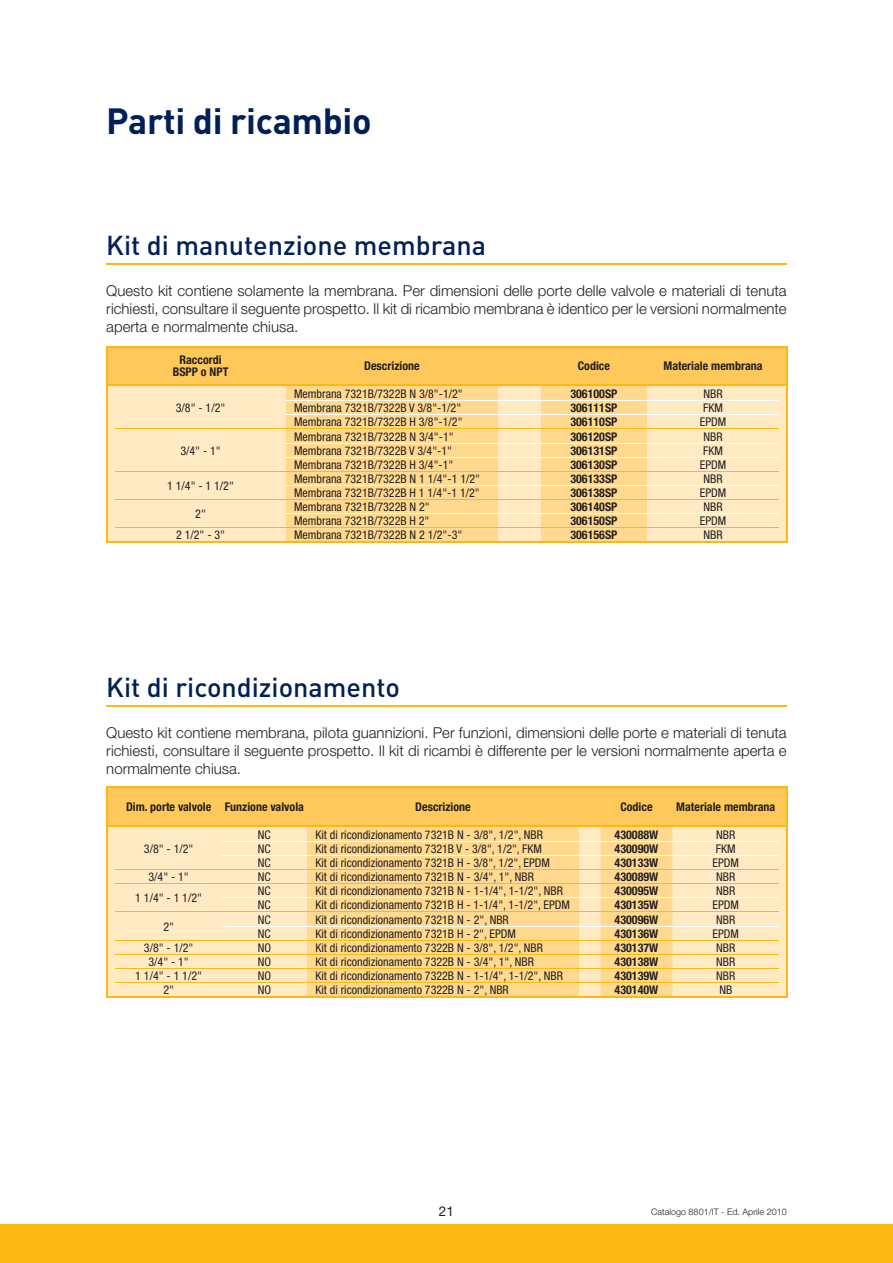
<style>
.page{position:relative;width:893px;height:1263px;background:#fff}
.page>*{position:absolute;margin:0;border:0;box-sizing:border-box;transform-origin:0 0}
.t1{font:700 36px "DINOT";letter-spacing:-.01em;color:#002057}
.t2{font:500 27px "DINOT";color:#002057}
.t3{font:300 15px/18px "Helvetica Neue LT Std";color:#231f20;text-align:justify}
.t4{font:13.5px "Helvetica Neue LT Std";color:#231f20}
.t5{font:condensed 12px "Helvetica Neue LT Std";color:#231f20}
.t6{font:700 condensed 12px/12px "Helvetica Neue LT Std";color:#231f20;text-align:center}
.t7{font:300 9px "Helvetica Neue LT Std";color:#231f20}
</style>
<div class="page">
<div style="left:0;top:1225px;width:893px;height:38px;background:#fdb813"></div>
<hr style="left:106px;top:263px;width:681px;height:2px;background:#fdb813">
<hr style="left:106px;top:705px;width:681px;height:2px;background:#fdb813">
<svg style="left:106px;top:346px;width:682px;height:195px;background:#fedb97"></svg>
<hr style="left:106px;top:384px;width:682px;height:2px;background:#fdb813">
<hr style="left:106px;top:541px;width:682px;height:2px;background:#fdb813">
<hr style="left:116px;top:429px;width:663px;height:1px;background:#fdb813">
<hr style="left:286px;top:400px;width:493px;height:1px;background:#fff">
<hr style="left:286px;top:415px;width:493px;height:1px;background:#fff">
<hr style="left:116px;top:471px;width:663px;height:1px;background:#fdb813">
<hr style="left:286px;top:443px;width:493px;height:1px;background:#fff">
<hr style="left:286px;top:457px;width:493px;height:1px;background:#fff">
<hr style="left:116px;top:499px;width:663px;height:1px;background:#fdb813">
<hr style="left:286px;top:485px;width:493px;height:1px;background:#fff">
<hr style="left:286px;top:513px;width:493px;height:1px;background:#fff">
<hr style="left:116px;top:527px;width:663px;height:1px;background:#fdb813">
<svg style="left:106px;top:787px;width:682px;height:209px;background:#fedb98"></svg>
<hr style="left:106px;top:825px;width:682px;height:1px;background:#fdb813">
<hr style="left:106px;top:996px;width:682px;height:1px;background:#fdb813">
<hr style="left:222px;top:841px;width:557px;height:1px;background:#fff">
<hr style="left:222px;top:855px;width:557px;height:1px;background:#fff">
<hr style="left:116px;top:912px;width:663px;height:1px;background:#fdb813">
<hr style="left:222px;top:898px;width:557px;height:1px;background:#fff">
<hr style="left:222px;top:926px;width:557px;height:1px;background:#fff">
<hr style="left:116px;top:869px;width:663px;height:1px;background:#fdb813">
<hr style="left:116px;top:883px;width:663px;height:1px;background:#fdb813">
<hr style="left:116px;top:940px;width:663px;height:1px;background:#fdb813">
<hr style="left:116px;top:954px;width:663px;height:1px;background:#fdb813">
<hr style="left:116px;top:968px;width:663px;height:1px;background:#fdb813">
<hr style="left:116px;top:982px;width:663px;height:1px;background:#fdb813">
<h1 class="t1" style="left:106px;top:108px;width:267px">Parti di ricambio</h1>
<h2 class="t2" style="left:106px;top:235px;width:381px">Kit di manutenzione membrana</h2>
<p class="t3" style="left:106px;top:283px;width:682px">Questo kit contiene solamente la membrana. Per dimensioni delle porte delle valvole e materiali di tenuta richiesti, consultare il seguente prospetto. Il kit di ricambio membrana è identico per le versioni normalmente aperta e normalmente chiusa.</p>
<p class="t6" style="left:173px;top:355px;width:57px">Raccordi<br>BSPP o NPT</p>
<p class="t6" style="left:364px;top:361px;width:57px">Descrizione</p>
<p class="t6" style="left:578px;top:361px;width:34px">Codice</p>
<p class="t6" style="left:663px;top:361px;width:101px">Materiale membrana</p>
<p class="t5" style="left:176px;top:404px;width:51px">3/8" - 1/2"</p>
<p class="t5" style="left:294px;top:390px;width:170px">Membrana 7321B/7322B N 3/8"-1/2"</p>
<p class="t6" style="left:570px;top:389px;width:49px">306100SP</p>
<p class="t5" style="left:703px;top:390px;width:21px">NBR</p>
<p class="t5" style="left:294px;top:404px;width:169px">Membrana 7321B/7322B V 3/8"-1/2"</p>
<p class="t6" style="left:570px;top:404px;width:49px">306111SP</p>
<p class="t5" style="left:703px;top:404px;width:21px">FKM</p>
<p class="t5" style="left:294px;top:418px;width:170px">Membrana 7321B/7322B H 3/8"-1/2"</p>
<p class="t6" style="left:570px;top:418px;width:49px">306110SP</p>
<p class="t5" style="left:700px;top:418px;width:28px">EPDM</p>
<p class="t5" style="left:180px;top:446px;width:42px">3/4" - 1"</p>
<p class="t5" style="left:167px;top:481px;width:68px">1 1/4" - 1 1/2"</p>
<p class="t5" style="left:195px;top:510px;width:12px">2"</p>
<p class="t5" style="left:294px;top:432px;width:161px">Membrana 7321B/7322B N 3/4"-1"</p>
<p class="t6" style="left:570px;top:432px;width:49px">306120SP</p>
<p class="t5" style="left:703px;top:432px;width:21px">NBR</p>
<p class="t5" style="left:294px;top:446px;width:159px">Membrana 7321B/7322B V 3/4"-1"</p>
<p class="t6" style="left:570px;top:446px;width:49px">306131SP</p>
<p class="t5" style="left:703px;top:446px;width:21px">FKM</p>
<p class="t5" style="left:294px;top:460px;width:161px">Membrana 7321B/7322B H 3/4"-1"</p>
<p class="t6" style="left:570px;top:460px;width:49px">306130SP</p>
<p class="t5" style="left:700px;top:460px;width:28px">EPDM</p>
<p class="t5" style="left:294px;top:474px;width:187px">Membrana 7321B/7322B N 1 1/4"-1 1/2"</p>
<p class="t6" style="left:570px;top:474px;width:49px">306133SP</p>
<p class="t5" style="left:703px;top:474px;width:21px">NBR</p>
<p class="t5" style="left:294px;top:488px;width:187px">Membrana 7321B/7322B H 1 1/4"-1 1/2"</p>
<p class="t6" style="left:570px;top:488px;width:49px">306138SP</p>
<p class="t5" style="left:700px;top:488px;width:28px">EPDM</p>
<p class="t5" style="left:294px;top:503px;width:137px">Membrana 7321B/7322B N 2"</p>
<p class="t6" style="left:570px;top:502px;width:49px">306140SP</p>
<p class="t5" style="left:703px;top:503px;width:21px">NBR</p>
<p class="t5" style="left:294px;top:517px;width:137px">Membrana 7321B/7322B H 2"</p>
<p class="t6" style="left:570px;top:516px;width:49px">306150SP</p>
<p class="t5" style="left:700px;top:517px;width:28px">EPDM</p>
<p class="t5" style="left:176px;top:531px;width:51px">2 1/2" - 3"</p>
<p class="t5" style="left:294px;top:531px;width:170px">Membrana 7321B/7322B N 2 1/2"-3"</p>
<p class="t6" style="left:570px;top:530px;width:49px">306156SP</p>
<p class="t5" style="left:703px;top:531px;width:21px">NBR</p>
<h2 class="t2" style="left:106px;top:678px;width:295px">Kit di ricondizionamento</h2>
<p class="t3" style="left:106px;top:725px;width:682px">Questo kit contiene membrana, pilota guannizioni. Per funzioni, dimensioni delle porte e materiali di tenuta richiesti, consultare il seguente prospetto. Il kit di ricambi è differente per le versioni normalmente aperta e normalmente chiusa.</p>
<p class="t6" style="left:126px;top:802px;width:179px">Dim. porte valvole Funzione valvola</p>
<p class="t6" style="left:415px;top:802px;width:57px">Descrizione</p>
<p class="t6" style="left:620px;top:802px;width:34px">Codice</p>
<p class="t6" style="left:676px;top:802px;width:101px">Materiale membrana</p>
<p class="t5" style="left:144px;top:845px;width:51px">3/8" - 1/2"</p>
<p class="t5" style="left:258px;top:830px;width:14px">NC</p>
<p class="t5" style="left:315px;top:830px;width:229px">Kit di ricondizionamento 7321B N - 3/8", 1/2", NBR</p>
<p class="t6" style="left:615px;top:830px;width:45px">430088W</p>
<p class="t5" style="left:716px;top:830px;width:21px">NBR</p>
<p class="t5" style="left:258px;top:845px;width:14px">NC</p>
<p class="t5" style="left:315px;top:845px;width:228px">Kit di ricondizionamento 7321B V - 3/8", 1/2", FKM</p>
<p class="t6" style="left:615px;top:844px;width:45px">430090W</p>
<p class="t5" style="left:716px;top:845px;width:21px">FKM</p>
<p class="t5" style="left:258px;top:859px;width:14px">NC</p>
<p class="t5" style="left:315px;top:859px;width:236px">Kit di ricondizionamento 7321B H - 3/8", 1/2", EPDM</p>
<p class="t6" style="left:615px;top:858px;width:45px">430133W</p>
<p class="t5" style="left:712px;top:859px;width:28px">EPDM</p>
<p class="t5" style="left:148px;top:873px;width:42px">3/4" - 1"</p>
<p class="t5" style="left:258px;top:873px;width:14px">NC</p>
<p class="t5" style="left:315px;top:873px;width:220px">Kit di ricondizionamento 7321B N - 3/4", 1", NBR</p>
<p class="t6" style="left:615px;top:872px;width:45px">430089W</p>
<p class="t5" style="left:716px;top:873px;width:21px">NBR</p>
<p class="t5" style="left:135px;top:894px;width:68px">1 1/4" - 1 1/2"</p>
<p class="t5" style="left:258px;top:887px;width:14px">NC</p>
<p class="t5" style="left:315px;top:887px;width:249px">Kit di ricondizionamento 7321B N - 1-1/4", 1-1/2", NBR</p>
<p class="t6" style="left:615px;top:887px;width:45px">430095W</p>
<p class="t5" style="left:716px;top:887px;width:21px">NBR</p>
<p class="t5" style="left:258px;top:901px;width:14px">NC</p>
<p class="t5" style="left:315px;top:901px;width:256px">Kit di ricondizionamento 7321B H - 1-1/4", 1-1/2", EPDM</p>
<p class="t6" style="left:615px;top:901px;width:45px">430135W</p>
<p class="t5" style="left:712px;top:901px;width:28px">EPDM</p>
<p class="t5" style="left:163px;top:922px;width:12px">2"</p>
<p class="t5" style="left:258px;top:915px;width:14px">NC</p>
<p class="t5" style="left:315px;top:915px;width:195px">Kit di ricondizionamento 7321B N - 2", NBR</p>
<p class="t6" style="left:615px;top:915px;width:45px">430096W</p>
<p class="t5" style="left:716px;top:915px;width:21px">NBR</p>
<p class="t5" style="left:258px;top:929px;width:14px">NC</p>
<p class="t5" style="left:315px;top:929px;width:202px">Kit di ricondizionamento 7321B H - 2", EPDM</p>
<p class="t6" style="left:615px;top:929px;width:45px">430136W</p>
<p class="t5" style="left:712px;top:929px;width:28px">EPDM</p>
<p class="t5" style="left:144px;top:943px;width:51px">3/8" - 1/2"</p>
<p class="t5" style="left:258px;top:943px;width:15px">NO</p>
<p class="t5" style="left:315px;top:943px;width:229px">Kit di ricondizionamento 7322B N - 3/8", 1/2", NBR</p>
<p class="t6" style="left:615px;top:943px;width:45px">430137W</p>
<p class="t5" style="left:716px;top:943px;width:21px">NBR</p>
<p class="t5" style="left:148px;top:957px;width:42px">3/4" - 1"</p>
<p class="t5" style="left:258px;top:957px;width:15px">NO</p>
<p class="t5" style="left:315px;top:957px;width:220px">Kit di ricondizionamento 7322B N - 3/4", 1", NBR</p>
<p class="t6" style="left:615px;top:957px;width:45px">430138W</p>
<p class="t5" style="left:716px;top:957px;width:21px">NBR</p>
<p class="t5" style="left:135px;top:971px;width:68px">1 1/4" - 1 1/2"</p>
<p class="t5" style="left:258px;top:971px;width:15px">NO</p>
<p class="t5" style="left:315px;top:971px;width:249px">Kit di ricondizionamento 7322B N - 1-1/4", 1-1/2", NBR</p>
<p class="t6" style="left:615px;top:971px;width:45px">430139W</p>
<p class="t5" style="left:716px;top:971px;width:21px">NBR</p>
<p class="t5" style="left:163px;top:985px;width:12px">2"</p>
<p class="t5" style="left:258px;top:985px;width:15px">NO</p>
<p class="t5" style="left:315px;top:985px;width:195px">Kit di ricondizionamento 7322B N - 2", NBR</p>
<p class="t6" style="left:615px;top:985px;width:45px">430140W</p>
<p class="t5" style="left:719px;top:985px;width:14px">NB</p>
<p class="t4" style="left:439px;top:1207px;width:17px">21</p>
<p class="t7" style="left:651px;top:1209px;width:137px">Catalogo 8801/IT - Ed. Aprile 2010</p>
</div>
